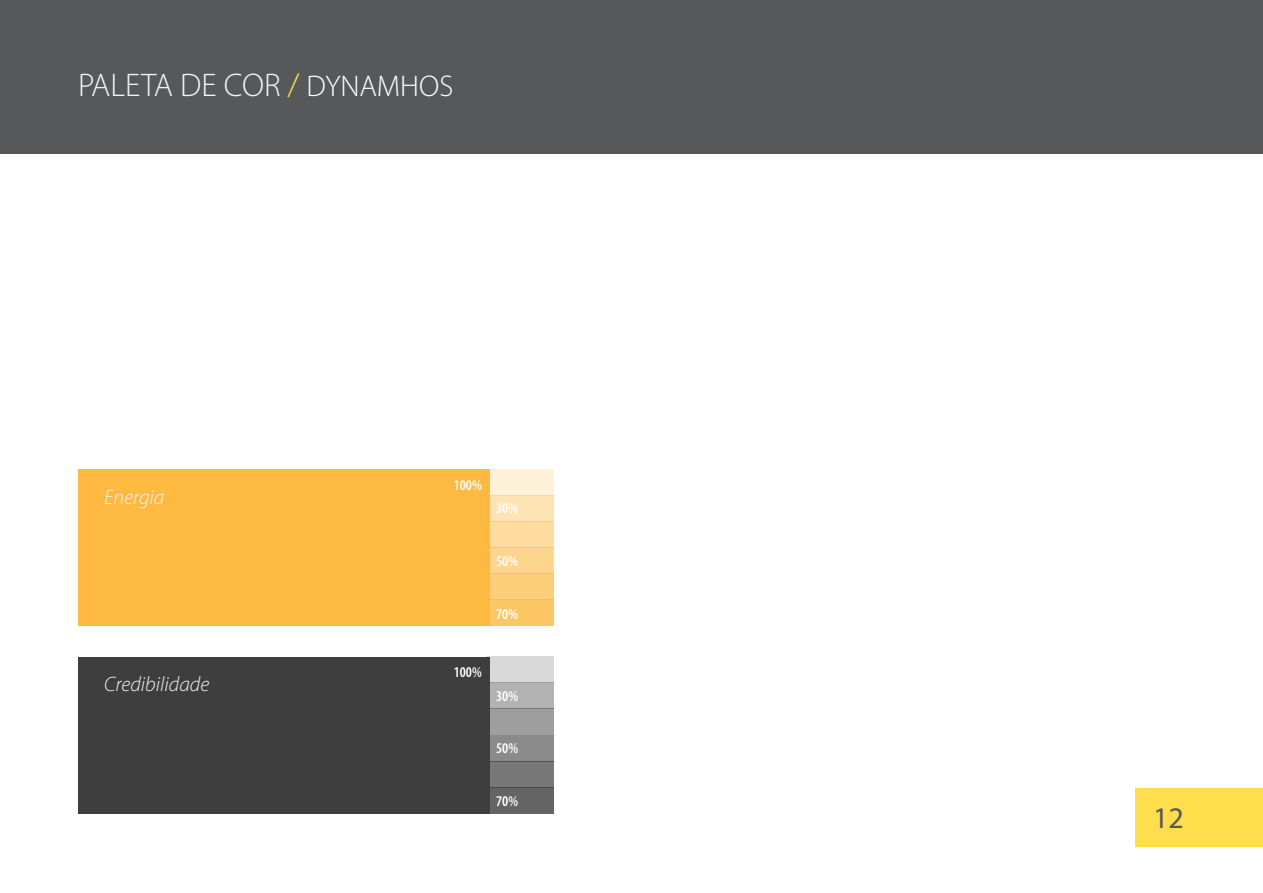
<style>
.page{position:relative;width:1263px;height:893px;background:#fff}
.page>*{position:absolute;margin:0;border:0;box-sizing:border-box;transform-origin:0 0}
.t1{font:300 32.85px "Myriad Pro";color:#f2f3f4}
.t2{font:30px "Myriad Pro";color:#57585a}
.t3{font:italic 300 21px "Myriad Pro";color:#f2f3f4}
.t4{font:600 condensed 14.85px "Myriad Pro";color:#fff}
.s1{color:#ffde4e}
.s2{font-size:30px;color:#fff}
</style>
<div class="page">
<div style="left:1135px;top:788px;width:128px;height:58px;background:#ffde4e"></div>
<div style="left:0;top:0;width:1263px;height:153px;background:#57585a"></div>
<div style="left:78px;top:657px;width:412px;height:156px;background:#3e3e3f"></div>
<div style="left:486px;top:787px;width:67px;height:26px;background:#646465"></div>
<div style="left:486px;top:761px;width:67px;height:26px;background:#787878"></div>
<div style="left:486px;top:735px;width:67px;height:26px;background:#8b8b8b"></div>
<div style="left:486px;top:709px;width:67px;height:26px;background:#9e9e9f"></div>
<div style="left:486px;top:683px;width:67px;height:26px;background:#b2b2b2"></div>
<div style="left:486px;top:657px;width:67px;height:26px;background:#d9d9d9"></div>
<div style="left:78px;top:469px;width:412px;height:157px;background:#fdb940"></div>
<div style="left:486px;top:600px;width:67px;height:26px;background:#fdc766"></div>
<div style="left:486px;top:574px;width:67px;height:26px;background:#fdce79"></div>
<div style="left:486px;top:548px;width:67px;height:26px;background:#fdd58c"></div>
<div style="left:486px;top:522px;width:67px;height:26px;background:#fedc9f"></div>
<div style="left:486px;top:495px;width:67px;height:27px;background:#fee3b3"></div>
<div style="left:486px;top:469px;width:67px;height:26px;background:#fef1d9"></div>
<h1 class="t1" style="left:78px;top:65px;width:377px">PALETA DE COR <span class="s1">/</span> <span class="s2">DYNAMHOS</span></h1>
<h3 class="t3" style="left:104px;top:484px;width:62px">Energia</h3>
<h3 class="t3" style="left:104px;top:672px;width:107px">Credibilidade</h3>
<p class="t4" style="left:454px;top:475px;width:29px">100%</p>
<p class="t4" style="left:496px;top:499px;width:23px">30%</p>
<p class="t4" style="left:496px;top:552px;width:23px">50%</p>
<p class="t4" style="left:496px;top:605px;width:23px">70%</p>
<p class="t4" style="left:454px;top:663px;width:29px">100%</p>
<p class="t4" style="left:496px;top:687px;width:23px">30%</p>
<p class="t4" style="left:496px;top:739px;width:23px">50%</p>
<p class="t4" style="left:496px;top:792px;width:23px">70%</p>
<h2 class="t2" style="left:1153px;top:800px;width:32px">12</h2>
</div>
